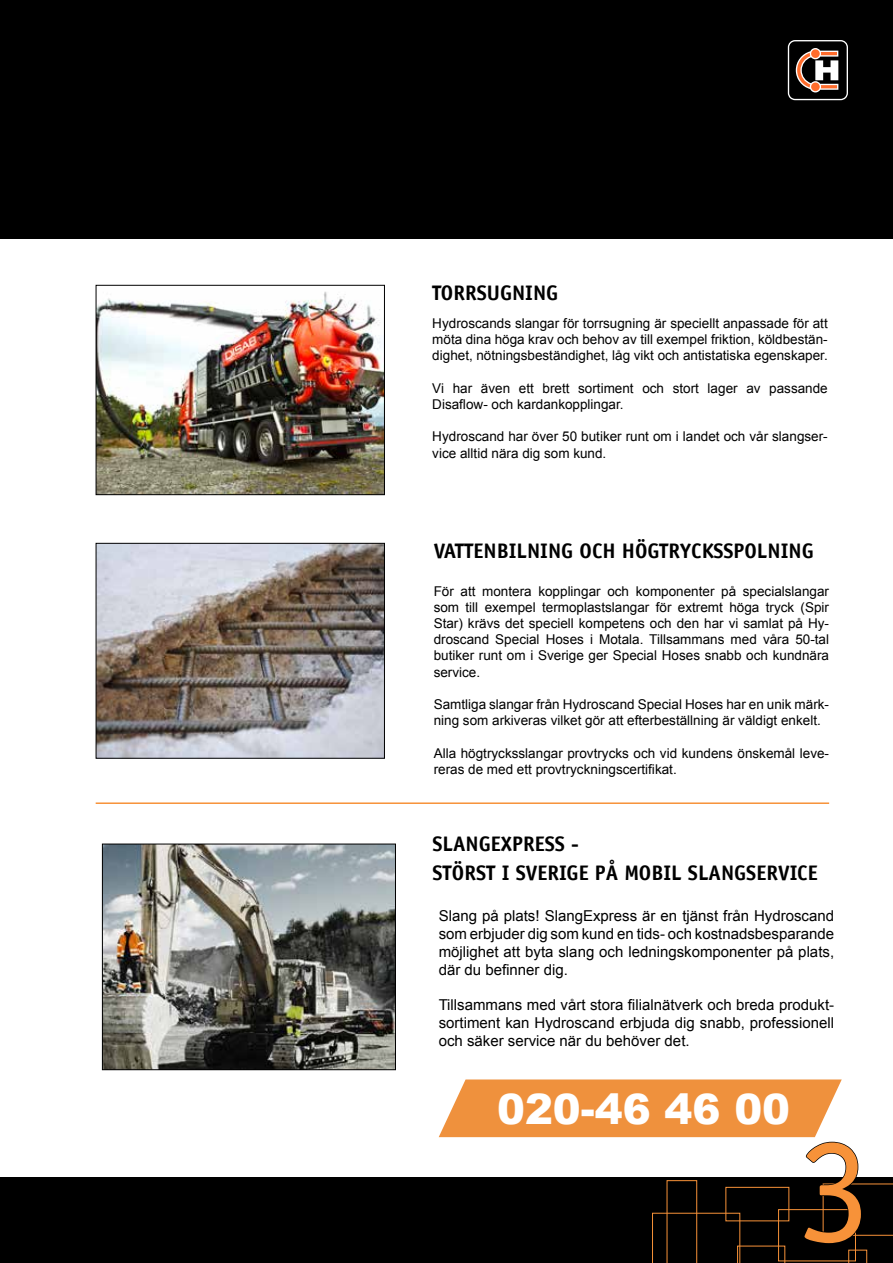
<style>
.page{position:relative;width:893px;height:1263px;background:#fff}
.page>*{position:absolute;margin:0;border:0;box-sizing:border-box;transform-origin:0 0}
.t1{font:150px "Officina Sans LT";color:#f79239}
.t2{font:900 41.85px "Arial";color:#fff}
.t3{font:700 21px/28.5px "Officina Sans LT";color:#000}
.t4{font:15px/18px "Arial";color:#000;text-align:justify}
.t5{font:13.5px/16.2px "Arial";color:#000}
</style>
<div class="page">
<div style="left:0;top:1178px;width:893px;height:85px;background:#000"></div>
<div style="left:0;top:0;width:893px;height:238px;background:#000"></div>
<svg style="left:787px;top:40px;width:61px;height:61px"></svg>
<img style="left:98px;top:291px;width:285px;height:202px">
<div style="left:96px;top:285px;width:289px;height:210px;border:1px solid #000"></div>
<img style="left:98px;top:545px;width:285px;height:212px">
<div style="left:96px;top:543px;width:289px;height:216px;border:1px solid #000"></div>
<svg style="left:439px;top:1079px;width:454px;height:184px"></svg>
<img style="left:104px;top:846px;width:290px;height:222px">
<div style="left:102px;top:844px;width:294px;height:226px;border:1px solid #000"></div>
<hr style="left:96px;top:802px;width:733px;height:2px;background:#f79239">
<h3 class="t3" style="left:432px;top:278px;width:128px">TORRSUGNING</h3>
<p class="t5" style="left:432px;top:315px;width:397px;text-align:justify">Hydroscands slangar för torrsugning är speciellt anpassade för att möta dina höga krav och behov av till exempel friktion, köldbestän&shy;dighet, nötningsbeständighet, låg vikt och antistatiska egenskaper.</p>
<p class="t5" style="left:432px;top:380px;width:397px">Vi har även ett brett sortiment och stort lager av passande<br>Disaflow- och kardankopplingar.</p>
<p class="t5" style="left:432px;top:429px;width:397px">Hydroscand har över 50 butiker runt om i landet och vår slangser&shy;vice alltid nära dig som kund.</p>
<h3 class="t3" style="left:434px;top:536px;width:382px">VATTENBILNING OCH HÖGTRYCKSSPOLNING</h3>
<p class="t5" style="left:434px;top:583px;width:397px;text-align:justify">För att montera kopplingar och komponenter på specialslangar som till exempel termoplastslangar för extremt höga tryck (Spir Star) krävs det speciell kompetens och den har vi samlat på Hy&shy;droscand Special Hoses i Motala. Tillsammans med våra 50-tal butiker runt om i Sverige ger Special Hoses snabb och kundnära service.</p>
<p class="t5" style="left:434px;top:696px;width:397px">Samtliga slangar från Hydroscand Special Hoses har en unik märk&shy;ning som arkiveras vilket gör att efterbeställning är väldigt enkelt.</p>
<p class="t5" style="left:434px;top:745px;width:397px">Alla högtrycksslangar provtrycks och vid kundens önskemål leve&shy;reras de med ett provtryckningscertifikat.</p>
<h3 class="t3" style="left:432px;top:829px;width:387px">SLANGEXPRESS -<br>STÖRST I SVERIGE PÅ MOBIL SLANGSERVICE</h3>
<p class="t4" style="left:439px;top:906px;width:397px">Slang på plats! SlangExpress är en tjänst från Hydroscand som erbjuder dig som kund en tids- och kostnadsbesparande möjlighet att byta slang och ledningskomponenter på plats, där du befinner dig.</p>
<p class="t4" style="left:439px;top:995px;width:397px">Tillsammans med vårt stora filialnätverk och breda produkt&shy;sortiment kan Hydroscand erbjuda dig snabb, professionell och säker service när du behöver det.</p>
<h2 class="t2" style="left:497px;top:1078px;width:294px">020-46 46 00</h2>
<h1 class="t1" style="left:797px;top:1102px;width:76px">3</h1>
</div>
